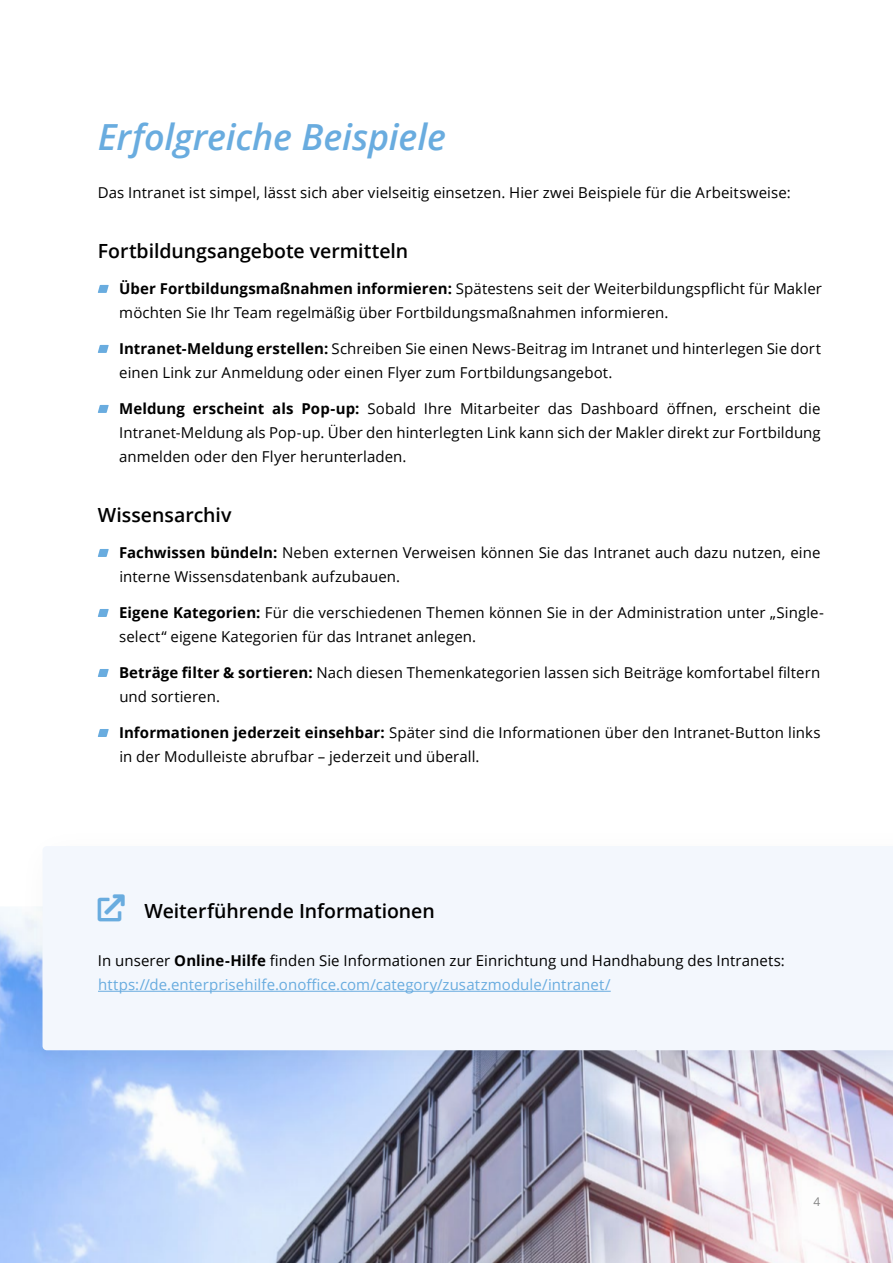
<style>
.page{position:relative;width:893px;height:1263px;background:#fff}
.page>*{position:absolute;margin:0;border:0;box-sizing:border-box;transform-origin:0 0}
.t1{font:italic 600 36px "Open Sans";letter-spacing:-.005em;color:#69acdf}
.t2{font:600 19.5px "Open Sans";letter-spacing:-.005em;color:#000}
.t3{font:15px/24px "Open Sans";letter-spacing:.005em;color:#000}
.t4{font:12px "Open Sans";color:#878787}
.s1{font-weight:700}
.s2{color:#69acdf}
</style>
<div class="page">
<img style="left:0;top:907px;width:893px;height:356px">
<svg style="left:98px;top:285px;width:11px;height:8px"></svg>
<svg style="left:98px;top:345px;width:11px;height:8px"></svg>
<svg style="left:98px;top:405px;width:11px;height:8px"></svg>
<svg style="left:98px;top:549px;width:11px;height:8px"></svg>
<svg style="left:98px;top:609px;width:11px;height:8px"></svg>
<svg style="left:98px;top:669px;width:11px;height:8px"></svg>
<svg style="left:98px;top:729px;width:11px;height:8px"></svg>
<div style="left:14px;top:822px;width:879px;height:270px;background:#000;opacity:.05"></div>
<div style="left:43px;top:846px;width:850px;height:204px;background:#f3f7fd"></div>
<hr style="left:98px;top:991px;width:513px;height:1px;background:#69acdf">
<svg style="left:98px;top:894px;width:27px;height:27px"></svg>
<h1 class="t1" style="left:98px;top:112px;width:350px">Erfolgreiche Beispiele</h1>
<p class="t3" style="left:98px;top:180px;width:694px">Das Intranet ist simpel, lässt sich aber vielseitig einsetzen. Hier zwei Beispiele für die Arbeitsweise:</p>
<h2 class="t2" style="left:98px;top:238px;width:312px">Fortbildungsangebote vermitteln</h2>
<p class="t3" style="left:119px;top:276px;width:704px"><span class="s1">Über Fortbildungsmaßnahmen informieren:</span> Spätestens seit der Weiterbildungspflicht für Makler möchten Sie Ihr Team regelmäßig über Fortbildungsmaßnahmen informieren.</p>
<p class="t3" style="left:119px;top:336px;width:703px"><span class="s1">Intranet-Meldung erstellen:</span> Schreiben Sie einen News-Beitrag im Intranet und hinterlegen Sie dort einen Link zur Anmeldung oder einen Flyer zum Fortbildungsangebot.</p>
<p class="t3" style="left:119px;top:396px;width:703px;text-align:justify"><span class="s1">Meldung erscheint als Pop-up:</span> Sobald Ihre Mitarbeiter das Dashboard öffnen, erscheint die Intranet-Meldung als Pop-up. Über den hinterlegten Link kann sich der Makler direkt zur Fortbildung anmelden oder den Flyer herunterladen.</p>
<h2 class="t2" style="left:98px;top:502px;width:135px">Wissensarchiv</h2>
<p class="t3" style="left:119px;top:540px;width:703px"><span class="s1">Fachwissen bündeln:</span> Neben externen Verweisen können Sie das Intranet auch dazu nutzen, eine interne Wissensdatenbank aufzubauen.</p>
<p class="t3" style="left:119px;top:600px;width:706px"><span class="s1">Eigene Kategorien:</span> Für die verschiedenen Themen können Sie in der Administration unter „Single&shy;select“ eigene Kategorien für das Intranet anlegen.</p>
<p class="t3" style="left:119px;top:660px;width:703px"><span class="s1">Beträge filter &amp; sortieren:</span> Nach diesen Themenkategorien lassen sich Beiträge komfortabel filtern und sortieren.</p>
<p class="t3" style="left:119px;top:720px;width:703px"><span class="s1">Informationen jederzeit einsehbar:</span> Später sind die Informationen über den Intranet-Button links in der Modulleiste abrufbar – jederzeit und überall.</p>
<h2 class="t2" style="left:98px;top:898px;width:339px"><span class="s2">▼■●●■</span> Weiterführende Informationen</h2>
<p class="t3" style="left:98px;top:948px;width:688px">In unserer <span class="s1">Online-Hilfe</span> finden Sie Informationen zur Einrichtung und Handhabung des Intranets: <span class="s2">https://de.enterprisehilfe.onoffice.com/category/zusatzmodule/intranet/</span></p>
<p class="t4" style="left:813px;top:1193px;width:8px">4</p>
</div>
